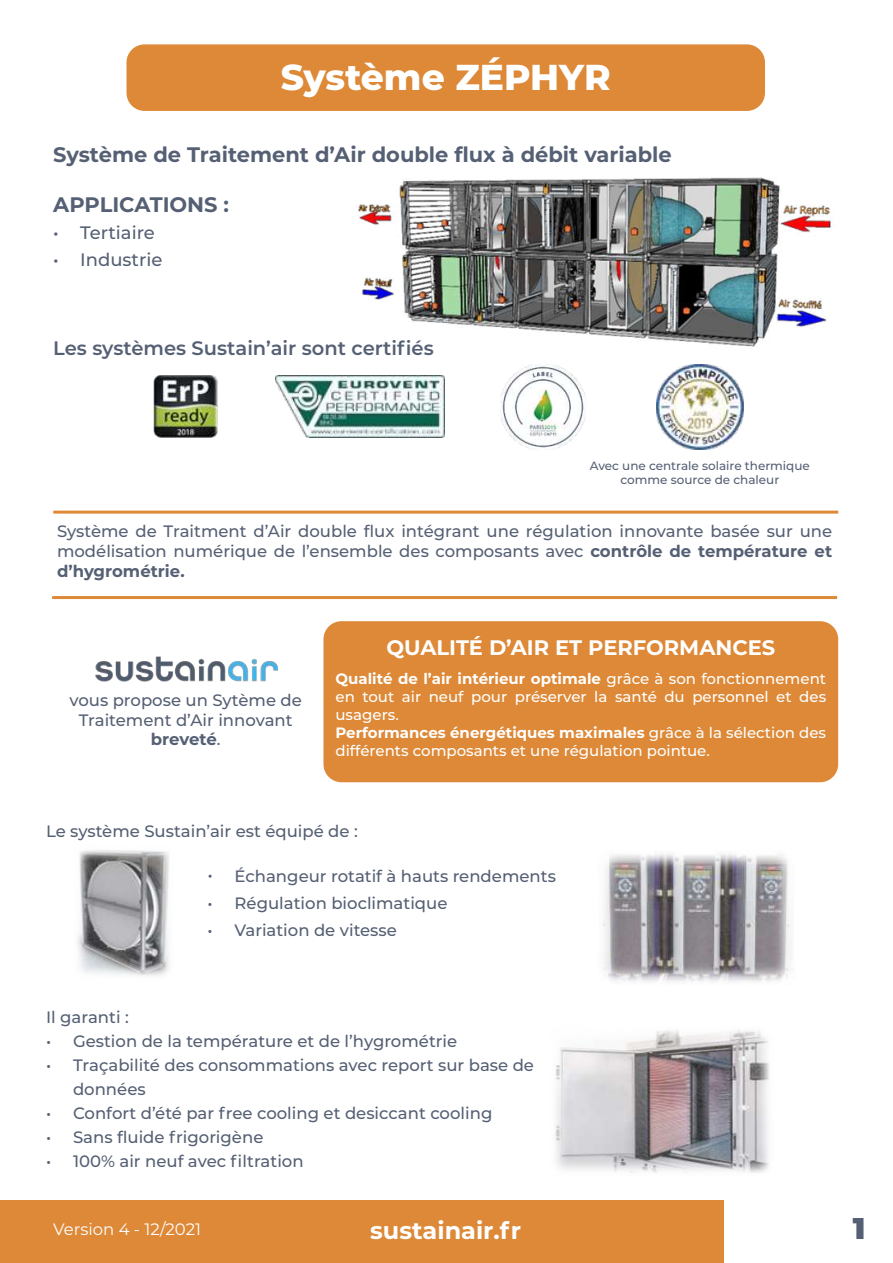
<style>
.page{position:relative;width:893px;height:1263px;background:#fff}
.page>*{position:absolute;margin:0;border:0;box-sizing:border-box;transform-origin:0 0}
.t1{font:800 36px "Montserrat";color:#fff}
.t2{font:900 30px "Montserrat";color:#556074}
.t3{font:700 24px "Montserrat";color:#fff}
.t4{font:700 21px "Montserrat";color:#556074}
.t5{font:700 21px "Montserrat";color:#fff}
.t6{font:600 19.5px "Montserrat";color:#556074}
.t7{font:500 18px "Montserrat";color:#556074}
.t8{font:500 16.5px/19.8px "Montserrat";color:#556074;text-align:justify}
.t9{font:16.5px "Montserrat";color:#fff}
.t10{font:500 15px/18px "Montserrat";color:#fff}
.t11{font:500 12px/14.4px "Montserrat";color:#556074;text-align:center}
.s1{font-weight:700}
</style>
<div class="page">
<div style="left:126px;top:44px;width:639px;height:67px;background:#dd8937;border-radius:18px"></div>
<img style="left:358px;top:177px;width:473px;height:170px">
<div style="left:0;top:1201px;width:723px;height:62px;background:#dd8937"></div>
<img style="left:154px;top:376px;width:64px;height:62px">
<img style="left:276px;top:376px;width:169px;height:62px">
<img style="left:501px;top:364px;width:85px;height:85px">
<img style="left:657px;top:364px;width:86px;height:85px">
<hr style="left:53px;top:511px;width:785px;height:3px;background:#dd8937">
<hr style="left:52px;top:596px;width:785px;height:3px;background:#dd8937">
<img style="left:95px;top:656px;width:182px;height:26px">
<div style="left:323px;top:621px;width:515px;height:161px;background:#dd8937;border-radius:18px"></div>
<img style="left:602px;top:854px;width:190px;height:128px">
<img style="left:555px;top:1030px;width:214px;height:143px">
<img style="left:77px;top:850px;width:93px;height:126px">
<h1 class="t1" style="left:281px;top:50px;width:332px">Système ZÉPHYR</h1>
<p class="t4" style="left:53px;top:140px;width:620px">Système de Traitement d’Air double flux à débit variable</p>
<p class="t4" style="left:53px;top:190px;width:177px">APPLICATIONS :</p>
<p class="t7" style="left:53px;top:220px;width:103px">• Tertiaire</p>
<p class="t7" style="left:53px;top:247px;width:111px">• Industrie</p>
<p class="t6" style="left:53px;top:334px;width:382px">Les systèmes Sustain’air sont certifiés</p>
<p class="t11" style="left:590px;top:458px;width:222px">Avec une centrale solaire thermique comme source de chaleur</p>
<p class="t8" style="left:57px;top:521px;width:777px">Système de Traitment d’Air double flux intégrant une régulation innovante basée sur une modélisation numérique de l’ensemble des composants avec <span class="s1">contrôle de température et d’hygrométrie.</span></p>
<p class="t8" style="left:69px;top:689px;width:234px;text-align:center">vous propose un Sytème de<br>Traitement d’Air innovant <span class="s1">breveté</span>.</p>
<p class="t5" style="left:386px;top:632px;width:390px">QUALITÉ D’AIR ET PERFORMANCES</p>
<p class="t10" style="left:335px;top:669px;width:492px"><span class="s1">Qualité de l’air intérieur optimale</span> grâce à son fonctionnement en tout air neuf pour préserver la santé du personnel et des usagers.<br><span class="s1">Performances énergétiques maximales</span> grâce à la sélection des différents composants et une régulation pointue.</p>
<p class="t8" style="left:46px;top:821px;width:313px">Le système Sustain’air est équipé de :</p>
<p class="t8" style="left:208px;top:866px;width:350px">• Échangeur rotatif à hauts rendements</p>
<p class="t8" style="left:208px;top:893px;width:241px">• Régulation bioclimatique</p>
<p class="t8" style="left:208px;top:920px;width:191px">• Variation de vitesse</p>
<p class="t8" style="left:46px;top:1006px;width:84px">Il garanti :</p>
<p class="t8" style="left:46px;top:1030px;width:413px">• Gestion de la température et de l’hygrométrie</p>
<p class="t8" style="left:73px;top:1052px;width:462px;line-height:24px;text-indent:-27px">• Traçabilité des consommations avec report sur base de données</p>
<p class="t8" style="left:46px;top:1102px;width:448px">• Confort d’été par free cooling et desiccant cooling</p>
<p class="t8" style="left:46px;top:1126px;width:219px">• Sans fluide frigorigène</p>
<p class="t8" style="left:46px;top:1150px;width:259px">• 100% air neuf avec filtration</p>
<p class="t9" style="left:53px;top:1218px;width:149px">Version 4 - 12/2021</p>
<h3 class="t3" style="left:370px;top:1213px;width:153px">sustainair.fr</h3>
<h2 class="t2" style="left:853px;top:1205px;width:14px">1</h2>
</div>
